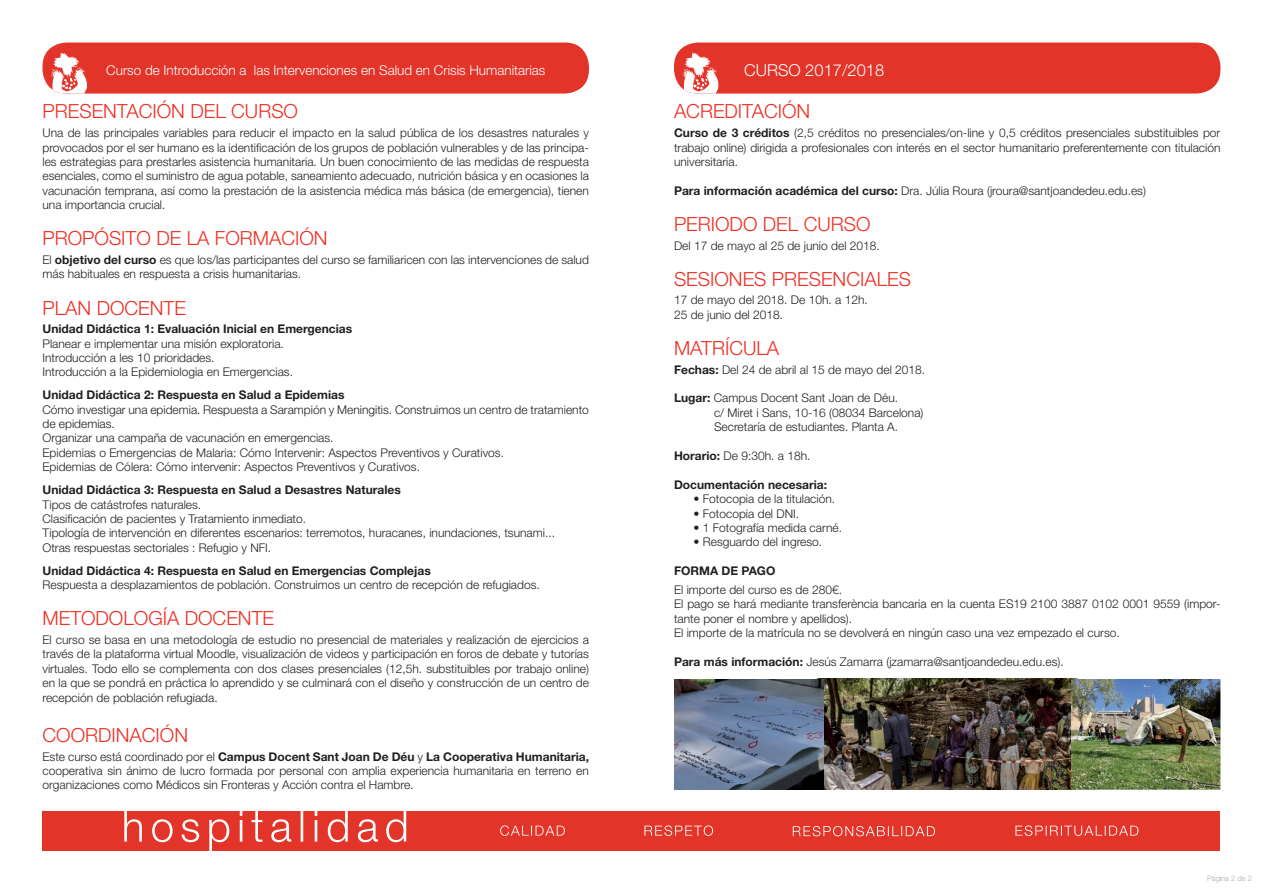
<style>
.page{position:relative;width:1263px;height:893px;background:#fff}
.page>*{position:absolute;margin:0;border:0;box-sizing:border-box;transform-origin:0 0}
.t1{font:300 19.5px "Helvetica Neue";color:#ee2e22}
.t2{font:300 16.5px "Helvetica Neue";color:#fff}
.t3{font:300 13.5px "Helvetica Neue";color:#fff}
.t4{font:300 12px/14.4px "Helvetica Neue";color:#231f20}
.t5{font:700 12px "Helvetica Neue";color:#231f20}
.t6{font:300 7.5px "Helvetica Neue";color:#aaacac}
.s1{font-weight:700}
</style>
<div class="page">
<div style="left:43px;top:43px;width:546px;height:51px;background:#e23429;border-radius:24px"></div>
<svg style="left:51px;top:52px;width:36px;height:42px"></svg>
<div style="left:674px;top:43px;width:546px;height:51px;background:#e23429;border-radius:24px"></div>
<svg style="left:683px;top:52px;width:36px;height:42px"></svg>
<div style="left:43px;top:811px;width:1177px;height:39px;background:#e23429"></div>
<svg style="left:124px;top:811px;width:282px;height:39px"></svg>
<svg style="left:500px;top:825px;width:65px;height:11px"></svg>
<svg style="left:644px;top:825px;width:69px;height:11px"></svg>
<svg style="left:793px;top:826px;width:142px;height:10px"></svg>
<svg style="left:1015px;top:825px;width:123px;height:11px"></svg>
<img style="left:817px;top:679px;width:403px;height:111px">
<img style="left:1071px;top:679px;width:6px;height:111px">
<img style="left:674px;top:679px;width:149px;height:110px">
<p class="t3" style="left:106px;top:62px;width:441px">Curso de Introducción a las Intervenciones en Salud en Crisis Humanitarias</p>
<h2 class="t2" style="left:744px;top:60px;width:142px">CURSO 2017/2018</h2>
<h1 class="t1" style="left:43px;top:100px;width:257px">PRESENTACIÓN DEL CURSO</h1>
<p class="t4" style="left:43px;top:125px;width:548px;text-align:justify">Una de las principales variables para reducir el impacto en la salud pública de los desastres naturales y provocados por el ser humano es la identificación de los grupos de población vulnerables y de las principa&shy;les estrategias para prestarles asistencia humanitaria. Un buen conocimiento de las medidas de respuesta esenciales, como el suministro de agua potable, saneamiento adecuado, nutrición básica y en ocasiones la vacunación temprana, así como la prestación de la asistencia médica más básica (de emergencia), tienen una importancia crucial.</p>
<h1 class="t1" style="left:43px;top:226px;width:287px">PROPÓSITO DE LA FORMACIÓN</h1>
<p class="t4" style="left:43px;top:252px;width:548px">El <span class="s1">objetivo del curso</span> es que los/las participantes del curso se familiaricen con las intervenciones de salud más habituales en respuesta a crisis humanitarias.</p>
<h1 class="t1" style="left:43px;top:296px;width:145px">PLAN DOCENTE</h1>
<p class="t5" style="left:43px;top:321px;width:311px">Unidad Didáctica 1: Evaluación Inicial en Emergencias</p>
<p class="t4" style="left:43px;top:336px;width:252px">Planear e implementar una misión exploratoria.<br>Introducción a les 10 prioridades.<br>Introducción a la Epidemiologia en Emergencias.</p>
<p class="t5" style="left:43px;top:388px;width:303px">Unidad Didáctica 2: Respuesta en Salud a Epidemias</p>
<p class="t4" style="left:43px;top:402px;width:548px">Cómo investigar una epidemia. Respuesta a Sarampión y Meningitis. Construimos un centro de tratamiento de epidemias.<br>Organizar una campaña de vacunación en emergencias.<br>Epidemias o Emergencias de Malaria: Cómo Intervenir: Aspectos Preventivos y Curativos.<br>Epidemias de Cólera: Cómo intervenir: Aspectos Preventivos y Curativos.</p>
<p class="t5" style="left:43px;top:482px;width:360px">Unidad Didáctica 3: Respuesta en Salud a Desastres Naturales</p>
<p class="t4" style="left:43px;top:497px;width:514px">Tipos de catástrofes naturales.<br>Clasificación de pacientes y Tratamiento inmediato.<br>Tipología de intervención en diferentes escenarios: terremotos, huracanes, inundaciones, tsunami...<br>Otras respuestas sectoriales : Refugio y NFI.</p>
<p class="t5" style="left:43px;top:563px;width:390px">Unidad Didáctica 4: Respuesta en Salud en Emergencias Complejas</p>
<p class="t4" style="left:43px;top:577px;width:499px">Respuesta a desplazamientos de población. Construimos un centro de recepción de refugiados.</p>
<h1 class="t1" style="left:43px;top:606px;width:233px">METODOLOGÍA DOCENTE</h1>
<p class="t4" style="left:43px;top:632px;width:548px;text-align:justify">El curso se basa en una metodología de estudio no presencial de materiales y realización de ejercicios a través de la plataforma virtual Moodle, visualización de videos y participación en foros de debate y tutorías virtuales. Todo ello se complementa con dos clases presenciales (12,5h. substituibles por trabajo online) en la que se pondrá en práctica lo aprendido y se culminará con el diseño y construcción de un centro de recepción de población refugiada.</p>
<h1 class="t1" style="left:43px;top:723px;width:147px">COORDINACIÓN</h1>
<p class="t4" style="left:43px;top:749px;width:548px;text-align:justify">Este curso está coordinado por el <span class="s1">Campus Docent Sant Joan De Déu</span> y <span class="s1">La Cooperativa Humanitaria, </span>cooperativa sin ánimo de lucro formada por personal con amplia experiencia humanitaria en terreno en organizaciones como Médicos sin Fronteras y Acción contra el Hambre.</p>
<h1 class="t1" style="left:674px;top:100px;width:138px">ACREDITACIÓN</h1>
<p class="t4" style="left:674px;top:125px;width:548px;text-align:justify"><span class="s1">Curso de 3 créditos</span> (2,5 créditos no presenciales/on-line y 0,5 créditos presenciales substituibles por trabajo online) dirigida a profesionales con interés en el sector humanitario preferentemente con titulación universitaria.</p>
<p class="t4" style="left:674px;top:183px;width:473px"><span class="s1">Para información académica del curso:</span> Dra. Júlia Roura (jroura@santjoandedeu.edu.es)</p>
<h1 class="t1" style="left:674px;top:212px;width:198px">PERIODO DEL CURSO</h1>
<p class="t4" style="left:674px;top:238px;width:207px">Del 17 de mayo al 25 de junio del 2018.</p>
<h1 class="t1" style="left:674px;top:267px;width:239px">SESIONES PRESENCIALES</h1>
<p class="t4" style="left:674px;top:293px;width:195px">17 de mayo del 2018. De 10h. a 12h.<br>25 de junio del 2018.</p>
<h1 class="t1" style="left:674px;top:336px;width:107px">MATRÍCULA</h1>
<p class="t4" style="left:674px;top:362px;width:253px"><span class="s1">Fechas:</span> Del 24 de abril al 15 de mayo del 2018.</p>
<p class="t4" style="left:714px;top:391px;width:211px;text-indent:-40px"><span class="s1">Lugar:</span> Campus Docent Sant Joan de Déu.<br>c/ Miret i Sans, 10-16 (08034 Barcelona)<br>Secretaría de estudiantes. Planta A.</p>
<p class="t4" style="left:674px;top:448px;width:138px"><span class="s1">Horario:</span> De 9:30h. a 18h.</p>
<p class="t5" style="left:674px;top:477px;width:155px">Documentación necesaria:</p>
<p class="t4" style="left:693px;top:491px;width:143px">• Fotocopia de la titulación.</p>
<p class="t4" style="left:693px;top:506px;width:107px">• Fotocopia del DNI.</p>
<p class="t4" style="left:693px;top:520px;width:150px">• 1 Fotografía medida carné.</p>
<p class="t4" style="left:693px;top:535px;width:130px">• Resguardo del ingreso.</p>
<p class="t5" style="left:674px;top:563px;width:103px">FORMA DE PAGO</p>
<p class="t4" style="left:674px;top:582px;width:548px">El importe del curso es de 280€.<br>El pago se hará mediante transferència bancaria en la cuenta ES19 2100 3887 0102 0001 9559 (impor&shy;tante poner el nombre y apellidos).<br>El importe de la matrícula no se devolverá en ningún caso una vez empezado el curso.</p>
<p class="t4" style="left:674px;top:654px;width:391px"><span class="s1">Para más información:</span> Jesús Zamarra (jzamarra@santjoandedeu.edu.es).</p>
<p class="t6" style="left:1207px;top:874px;width:46px">Página 2 de 2</p>
</div>
